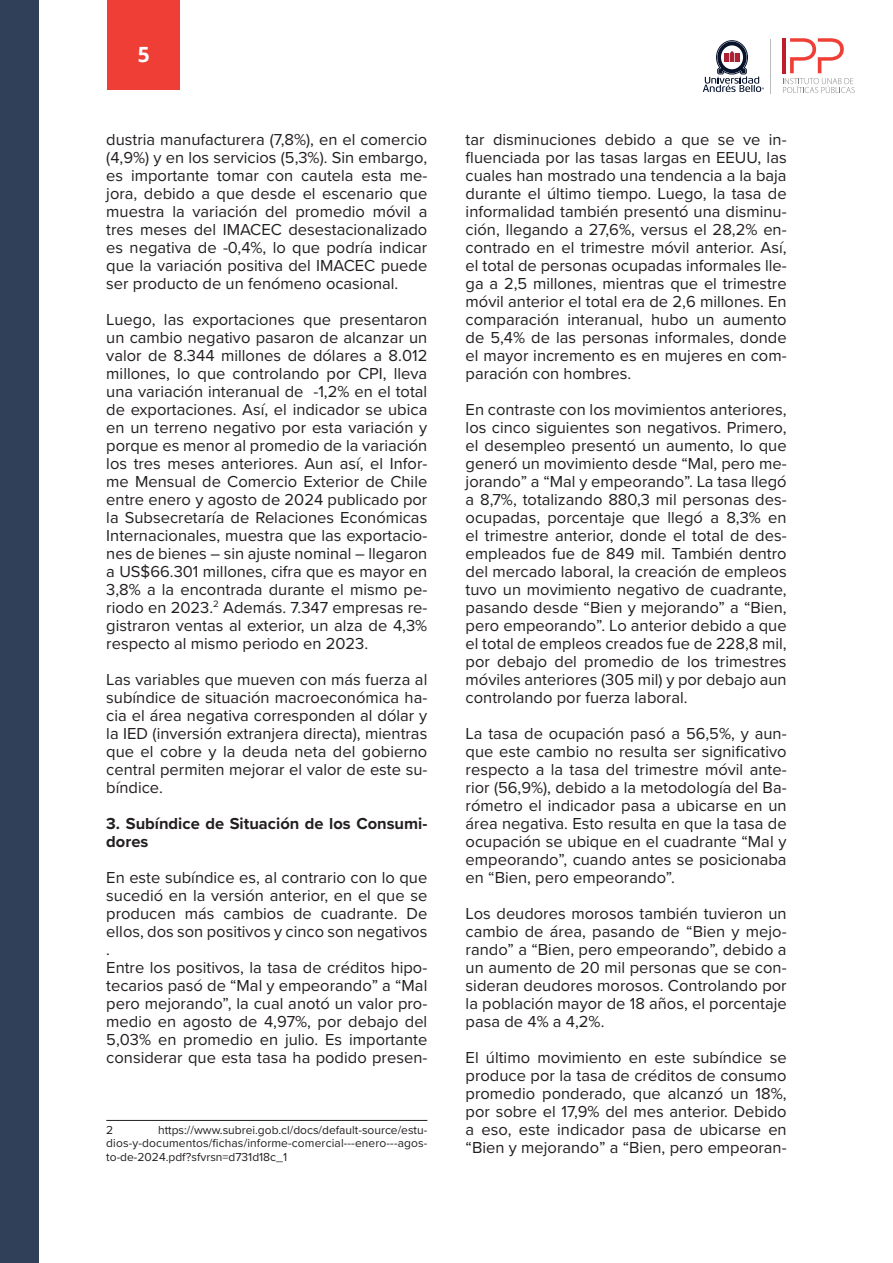
<style>
.page{position:relative;width:893px;height:1263px;background:#fff}
.page>*{position:absolute;margin:0;border:0;box-sizing:border-box;transform-origin:0 0}
.t1{font:700 21px "Open Sans";color:#fff}
._1{font:16.5px/18px "Proxima Nova";color:#231f20;text-align:justify}
._1-2{font:700 16.5px/18px "Proxima Nova";color:#231f20}
.t2{font:12px/13.5px "Proxima Nova";letter-spacing:.01em;color:#231f20;text-align:justify}
</style>
<div class="page">
<div style="left:107px;top:0;width:73px;height:90px;background:#ee3e35"></div>
<div style="left:0;top:0;width:38px;height:1263px;background:#304059"></div>
<svg style="left:703px;top:41px;width:61px;height:51px"></svg>
<hr style="left:771px;top:39px;width:1px;height:55px;background:#bbbdbd">
<hr style="left:782px;top:38px;width:4px;height:35px;background:#be1d2c">
<svg style="left:783px;top:38px;width:72px;height:55px"></svg>
<hr style="left:106px;top:1120px;width:321px;height:1px;background:#231f20">
<p class="t1" style="left:138px;top:40px;width:13px">5</p>
<p class="_1" style="left:106px;top:130px;width:323px">dustria manufacturera (7,8%), en el comercio (4,9%) y en los servicios (5,3%). Sin embargo, es importante tomar con cautela esta me&shy;jora, debido a que desde el escenario que muestra la variación del promedio móvil a tres meses del IMACEC desestacionalizado es negativa de -0,4%, lo que podría indicar que la variación positiva del IMACEC puede ser producto de un fenómeno ocasional.</p>
<p class="_1" style="left:106px;top:310px;width:323px">Luego, las exportaciones que presentaron un cambio negativo pasaron de alcanzar un valor de 8.344 millones de dólares a 8.012 millones, lo que controlando por CPI, lleva una variación interanual de -1,2% en el total de exportaciones. Así, el indicador se ubica en un terreno negativo por esta variación y porque es menor al promedio de la variación los tres meses anteriores. Aun así, el Infor&shy;me Mensual de Comercio Exterior de Chile entre enero y agosto de 2024 publicado por la Subsecretaría de Relaciones Económicas Internacionales, muestra que las exportacio&shy;nes de bienes – sin ajuste nominal – llegaron a US$66.301 millones, cifra que es mayor en 3,8% a la encontrada durante el mismo pe&shy;riodo en 2023.<sup>2</sup> Además. 7.347 empresas re&shy;gistraron ventas al exterior, un alza de 4,3% respecto al mismo periodo en 2023.</p>
<p class="_1" style="left:106px;top:670px;width:323px">Las variables que mueven con más fuerza al subíndice de situación macroeconómica ha&shy;cia el área negativa corresponden al dólar y la IED (inversión extranjera directa), mientras que el cobre y la deuda neta del gobierno central permiten mejorar el valor de este su&shy;bíndice.</p>
<p class="_1-2" style="left:106px;top:814px;width:323px">3. Subíndice de Situación de los Consumi&shy;dores</p>
<p class="_1" style="left:106px;top:868px;width:323px">En este subíndice es, al contrario con lo que sucedió en la versión anterior, en el que se producen más cambios de cuadrante. De ellos, dos son positivos y cinco son negativos</p>
<p class="_1" style="left:106px;top:940px;width:5px">.</p>
<p class="_1" style="left:106px;top:958px;width:323px">Entre los positivos, la tasa de créditos hipo&shy;tecarios pasó de “Mal y empeorando” a “Mal pero mejorando”, la cual anotó un valor pro&shy;medio en agosto de 4,97%, por debajo del 5,03% en promedio en julio. Es importante considerar que esta tasa ha podido presen-</p>
<p class="t2" style="left:106px;top:1123px;width:323px;text-indent:52px">https://www.subrei.gob.cl/docs/default-source/estu&shy;dios-y-documentos/fichas/informe-comercial---enero---agos&shy;to-de-2024.pdf?sfvrsn=d731d18c_1</p>
<p class="t2" style="left:106px;top:1123px;width:9px">2</p>
<p class="_1" style="left:466px;top:130px;width:323px">tar disminuciones debido a que se ve in&shy;fluenciada por las tasas largas en EEUU, las cuales han mostrado una tendencia a la baja durante el último tiempo. Luego, la tasa de informalidad también presentó una disminu&shy;ción, llegando a 27,6%, versus el 28,2% en&shy;contrado en el trimestre móvil anterior. Así, el total de personas ocupadas informales lle&shy;ga a 2,5 millones, mientras que el trimestre móvil anterior el total era de 2,6 millones. En comparación interanual, hubo un aumento de 5,4% de las personas informales, donde el mayor incremento es en mujeres en com&shy;paración con hombres.</p>
<p class="_1" style="left:466px;top:400px;width:323px">En contraste con los movimientos anteriores, los cinco siguientes son negativos. Primero, el desempleo presentó un aumento, lo que generó un movimiento desde “Mal, pero me&shy;jorando” a “Mal y empeorando”. La tasa llegó a 8,7%, totalizando 880,3 mil personas des&shy;ocupadas, porcentaje que llegó a 8,3% en el trimestre anterior, donde el total de des&shy;empleados fue de 849 mil. También dentro del mercado laboral, la creación de empleos tuvo un movimiento negativo de cuadrante, pasando desde “Bien y mejorando” a “Bien, pero empeorando”. Lo anterior debido a que el total de empleos creados fue de 228,8 mil, por debajo del promedio de los trimestres móviles anteriores (305 mil) y por debajo aun controlando por fuerza laboral.</p>
<p class="_1" style="left:466px;top:724px;width:323px">La tasa de ocupación pasó a 56,5%, y aun&shy;que este cambio no resulta ser significativo respecto a la tasa del trimestre móvil ante&shy;rior (56,9%), debido a la metodología del Ba&shy;rómetro el indicador pasa a ubicarse en un área negativa. Esto resulta en que la tasa de ocupación se ubique en el cuadrante “Mal y empeorando”, cuando antes se posicionaba en “Bien, pero empeorando”.</p>
<p class="_1" style="left:466px;top:904px;width:323px">Los deudores morosos también tuvieron un cambio de área, pasando de “Bien y mejo&shy;rando” a “Bien, pero empeorando”, debido a un aumento de 20 mil personas que se con&shy;sideran deudores morosos. Controlando por la población mayor de 18 años, el porcentaje pasa de 4% a 4,2%.</p>
<p class="_1" style="left:466px;top:1048px;width:323px">El último movimiento en este subíndice se produce por la tasa de créditos de consumo promedio ponderado, que alcanzó un 18%, por sobre el 17,9% del mes anterior. Debido a eso, este indicador pasa de ubicarse en “Bien y mejorando” a “Bien, pero empeoran-</p>
</div>
